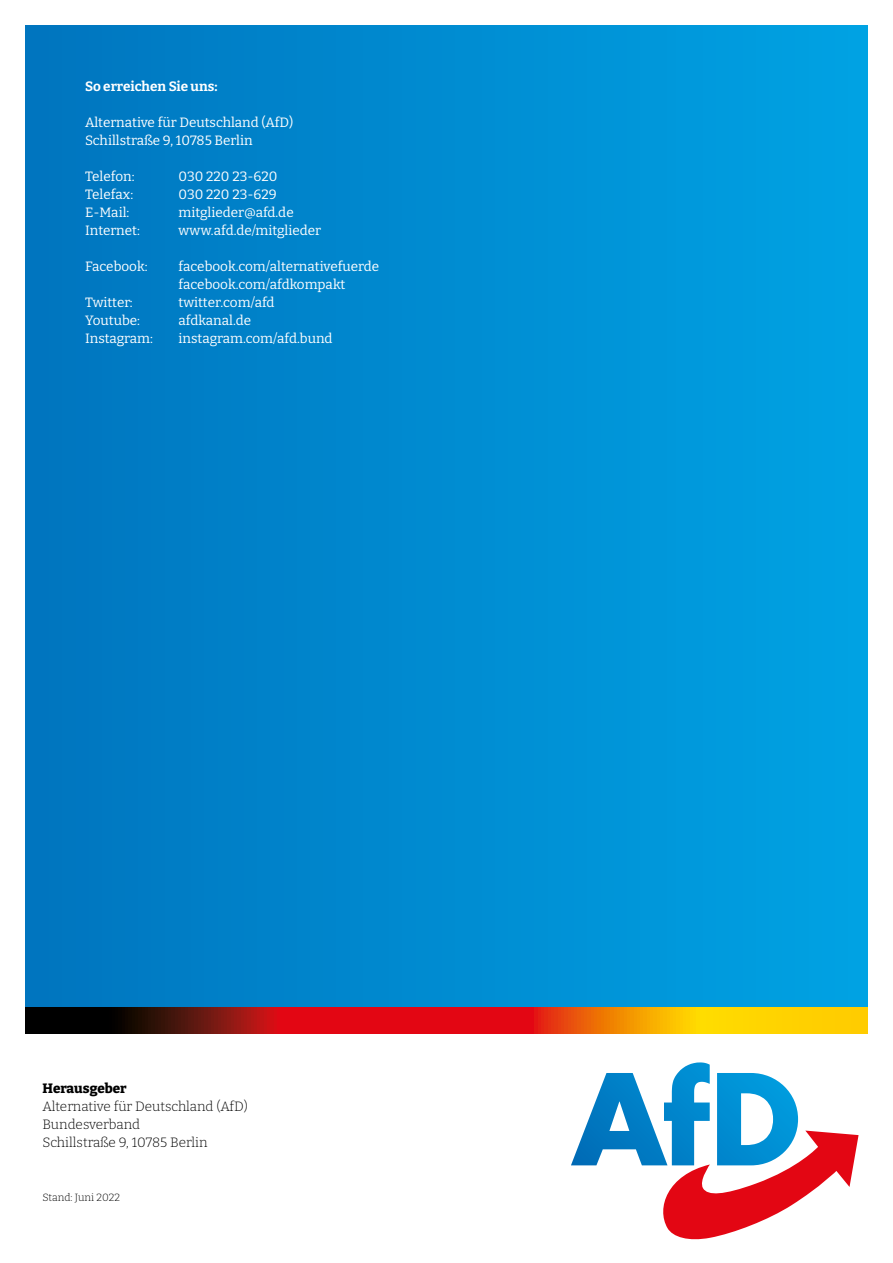
<style>
.page{position:relative;width:893px;height:1263px;background:#fff}
.page>*{position:absolute;margin:0;border:0;box-sizing:border-box;transform-origin:0 0}
.Fliesstext{font:13.5px/18px "Bitter";color:#fff}
.Fliesstext-2{font:300 13.5px "Bitter";color:#000}
.Fliesstext-3{font:700 13.5px "Bitter";color:#fff}
.Fliesstext-4{font:800 13.5px "Bitter";color:#000}
.Fliesstext-5{font:300 10.5px "Bitter";color:#000}
</style>
<div class="page">
<div style="left:26px;top:26px;width:841px;height:1007px;background:linear-gradient(to right,#0075be,#00a3e4)"></div>
<svg style="left:26px;top:1008px;width:841px;height:25px;background:#bb4909"></svg>
<svg style="left:571px;top:1062px;width:287px;height:178px"></svg>
<p class="Fliesstext-3" style="left:85px;top:78px;width:134px">So erreichen Sie uns:</p>
<p class="Fliesstext" style="left:85px;top:113px;width:210px">Alternative für Deutschland (AfD)</p>
<p class="Fliesstext" style="left:85px;top:131px;width:169px">Schillstraße 9, 10785 Berlin</p>
<p class="Fliesstext" style="left:85px;top:167px;width:51px">Telefon:</p>
<p class="Fliesstext" style="left:179px;top:167px;width:100px">030 220 23-620</p>
<p class="Fliesstext" style="left:85px;top:185px;width:50px">Telefax:</p>
<p class="Fliesstext" style="left:179px;top:185px;width:100px">030 220 23-629</p>
<p class="Fliesstext" style="left:85px;top:203px;width:46px">E-Mail:</p>
<p class="Fliesstext" style="left:179px;top:203px;width:117px">mitglieder@afd.de</p>
<p class="Fliesstext" style="left:85px;top:221px;width:56px">Internet:</p>
<p class="Fliesstext" style="left:179px;top:221px;width:144px">www.afd.de/mitglieder</p>
<p class="Fliesstext" style="left:85px;top:257px;width:64px">Facebook:</p>
<p class="Fliesstext" style="left:179px;top:257px;width:202px">facebook.com/alternativefuerde facebook.com/afdkompakt</p>
<p class="Fliesstext" style="left:85px;top:293px;width:49px">Twitter:</p>
<p class="Fliesstext" style="left:179px;top:293px;width:98px">twitter.com/afd</p>
<p class="Fliesstext" style="left:85px;top:311px;width:57px">Youtube:</p>
<p class="Fliesstext" style="left:179px;top:311px;width:74px">afdkanal.de</p>
<p class="Fliesstext" style="left:85px;top:329px;width:69px">Instagram:</p>
<p class="Fliesstext" style="left:179px;top:329px;width:156px">instagram.com/afd.bund</p>
<p class="Fliesstext-4" style="left:43px;top:1079px;width:86px">Herausgeber</p>
<p class="Fliesstext-2" style="left:43px;top:1097px;width:207px">Alternative für Deutschland (AfD)</p>
<p class="Fliesstext-2" style="left:43px;top:1115px;width:99px">Bundesverband</p>
<p class="Fliesstext-2" style="left:43px;top:1133px;width:167px">Schillstraße 9, 10785 Berlin</p>
<p class="Fliesstext-5" style="left:43px;top:1190px;width:79px">Stand: Juni 2022</p>
</div>
